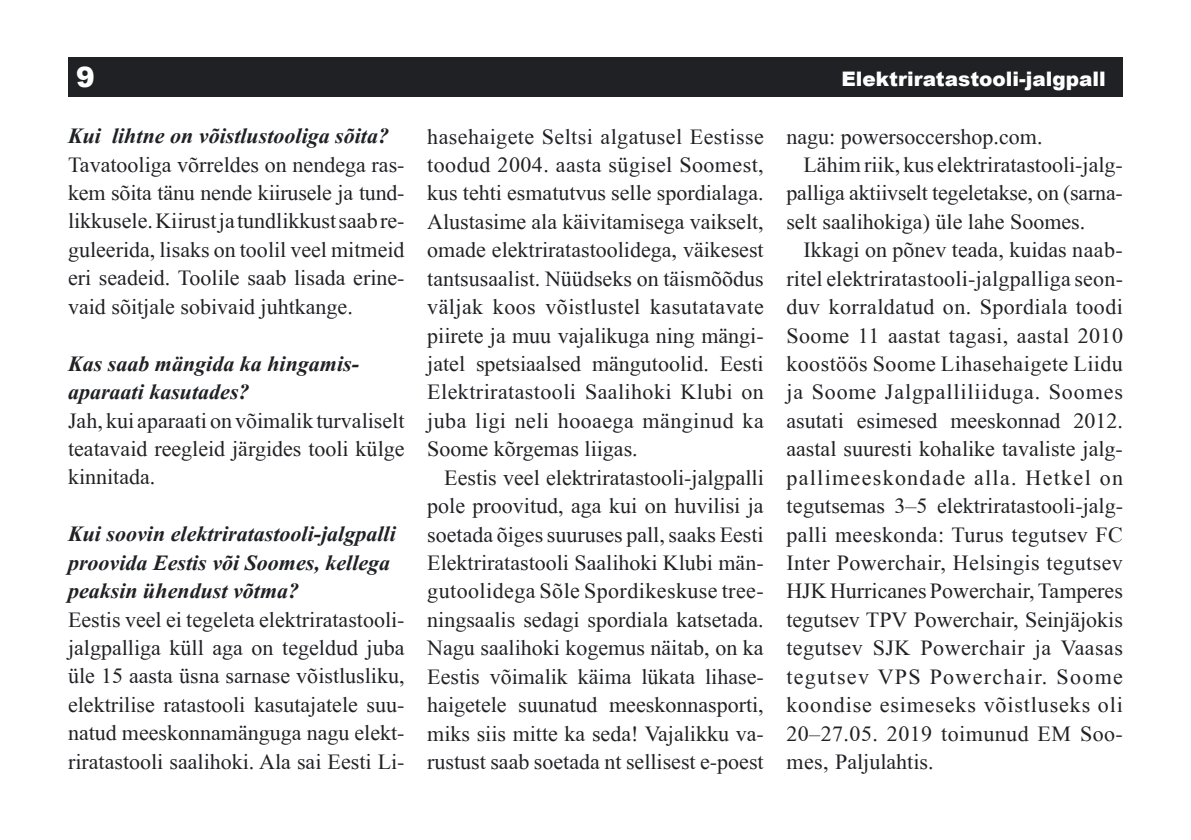
<style>
.page{position:relative;width:1191px;height:840px;background:#fff}
.page>*{position:absolute;margin:0;border:0;box-sizing:border-box;transform-origin:0 0}
.t1{font:900 28px "Arial";color:#fff}
.t2{font:22px/28.4px "EE Times New Roman";color:#202124;text-align:justify}
.t3{font:22px "EE Times New Roman";letter-spacing:.02em;color:#202124}
.t4{font:italic 700 22px/28.4px "EE Times New Roman";color:#202124}
.t5{font:22px "EE Times New Roman";letter-spacing:.04em;color:#202124}
.t6{font:22px "EE Times New Roman";letter-spacing:.06em;color:#202124}
.t7{font:900 20px "Arial";color:#fff}
</style>
<div class="page">
<div style="left:68px;top:57px;width:1055px;height:39px;background:#202124"></div>
<p class="t1" style="left:76px;top:57px;width:20px">9</p>
<p class="t7" style="left:841px;top:64px;width:266px">Elektriratastooli-jalgpall</p>
<p class="t4" style="left:68px;top:121px;width:322px">Kui lihtne on võistlustooliga sõita?</p>
<p class="t2" style="left:68px;top:150px;width:338px">Tavatooliga võrreldes on nendega ras&shy;kem sõita tänu nende kiirusele ja tund&shy;likkusele. Kiirust ja tundlikkust saab re&shy;guleerida, lisaks on toolil veel mitmeid eri seadeid. Toolile saab lisada erine&shy;vaid sõitjale sobivaid juhtkange.</p>
<p class="t4" style="left:68px;top:349px;width:292px">Kas saab mängida ka hingamis&shy;aparaati kasutades?</p>
<p class="t2" style="left:68px;top:406px;width:338px">Jah, kui aparaati on võimalik turvaliselt teatavaid reegleid järgides tooli külge kinnitada.</p>
<p class="t2" style="left:427px;top:122px;width:338px">hasehaigete Seltsi algatusel Eestisse toodud 2004. aasta sügisel Soomest, kus tehti esmatutvus selle spordialaga.<br>Alustasime ala käivitamisega vaikselt, omade elektriratastoolidega, väikesest tantsusaalist. Nüüdseks on täismõõdus väljak koos võistlustel kasutatavate piirete ja muu vajalikuga ning mängi&shy;jatel spetsiaalsed mängutoolid. Eesti Elektriratastooli Saalihoki Klubi on juba ligi neli hooaega mänginud ka Soome kõrgemas liigas.</p>
<p class="t2" style="left:427px;top:463px;width:338px;text-indent:17px">Eestis veel elektriratastooli-jalgpalli pole proovitud, aga kui on huvilisi ja soetada õiges suuruses pall, saaks Eesti Elektriratastooli Saalihoki Klubi män&shy;gutoolidega Sõle Spordikeskuse tree&shy;ningsaalis sedagi spordiala katsetada.<br>Nagu saalihoki kogemus näitab, on ka Eestis võimalik käima lükata lihase&shy;haigetele suunatud meeskonnasporti, miks siis mitte ka seda! Vajalikku va&shy;rustust saab soetada nt sellisest e-poest</p>
<p class="t2" style="left:786px;top:122px;width:257px">nagu: powersoccershop.com.</p>
<p class="t2" style="left:803px;top:150px;width:321px">Lähim riik, kus elektriratastooli-jalg-</p>
<p class="t2" style="left:786px;top:179px;width:338px">palliga aktiivselt tegeletakse, on (sarna-</p>
<p class="t2" style="left:786px;top:207px;width:300px">selt saalihokiga) üle lahe Soomes.</p>
<p class="t2" style="left:803px;top:236px;width:321px">Ikkagi on põnev teada, kuidas naab-</p>
<p class="t2" style="left:786px;top:264px;width:338px">ritel elektriratastooli-jalgpalliga seon-</p>
<p class="t3" style="left:786px;top:294px;width:338px">duv korraldatud on. Spordiala toodi</p>
<p class="t3" style="left:786px;top:323px;width:338px">Soome 11 aastat tagasi, aastal 2010</p>
<p class="t3" style="left:786px;top:351px;width:338px">koostöös Soome Lihasehaigete Liidu</p>
<p class="t5" style="left:786px;top:380px;width:338px">ja Soome Jalgpalliliiduga. Soomes</p>
<p class="t2" style="left:786px;top:406px;width:338px">asutati esimesed meeskonnad 2012.</p>
<p class="t2" style="left:786px;top:434px;width:338px">aastal suuresti kohalike tavaliste jalg-</p>
<p class="t6" style="left:786px;top:465px;width:338px">pallimeeskondade alla. Hetkel on</p>
<p class="t2" style="left:786px;top:491px;width:338px">tegutsemas 3–5 elektriratastooli-jalg-</p>
<p class="t3" style="left:786px;top:522px;width:338px">palli meeskonda: Turus tegutsev FC</p>
<p class="t3" style="left:786px;top:550px;width:338px">Inter Powerchair, Helsingis tegutsev</p>
<p class="t2" style="left:786px;top:576px;width:338px">HJK Hurricanes Powerchair, Tamperes</p>
<p class="t2" style="left:786px;top:605px;width:338px">tegutsev TPV Powerchair, Seinjäjokis</p>
<p class="t3" style="left:786px;top:635px;width:338px">tegutsev SJK Powerchair ja Vaasas</p>
<p class="t6" style="left:786px;top:664px;width:338px">tegutsev VPS Powerchair. Soome</p>
<p class="t5" style="left:786px;top:692px;width:338px">koondise esimeseks võistluseks oli</p>
<p class="t3" style="left:786px;top:720px;width:338px">20–27.05. 2019 toimunud EM Soo-</p>
<p class="t2" style="left:786px;top:747px;width:149px">mes, Paljulahtis.</p>
<p class="t4" style="left:68px;top:519px;width:329px">Kui soovin elektriratastooli-jalgpalli proovida Eestis või Soomes, kellega peaksin ühendust võtma?</p>
<p class="t2" style="left:68px;top:604px;width:338px">Eestis veel ei tegeleta elektriratastooli&shy;jalgpalliga küll aga on tegeldud juba üle 15 aasta üsna sarnase võistlusliku, elektrilise ratastooli kasutajatele suu&shy;natud meeskonnamänguga nagu elekt&shy;riratastooli saalihoki. Ala sai Eesti Li-</p>
</div>
